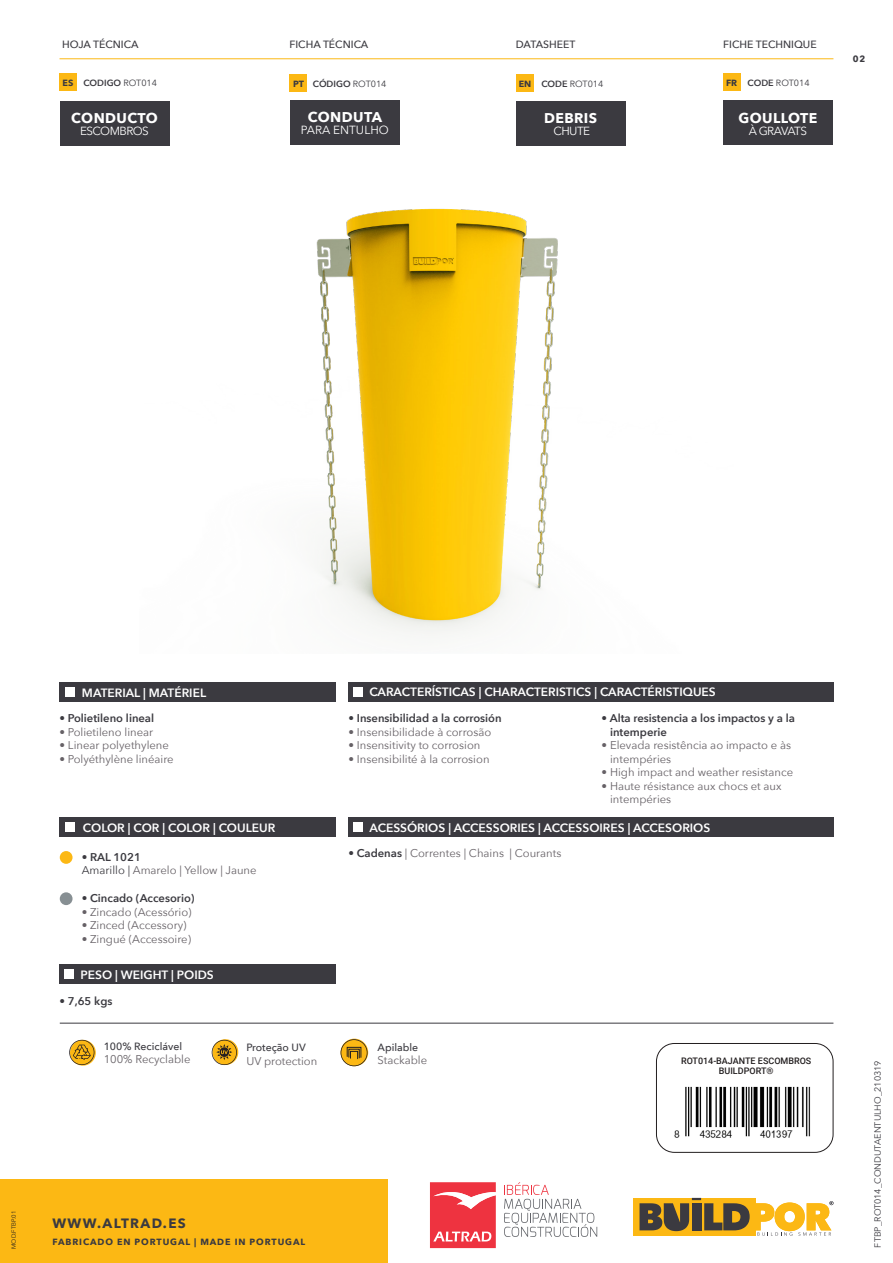
<style>
.page{position:relative;width:893px;height:1263px;background:#fff}
.page>*{position:absolute;margin:0;border:0;box-sizing:border-box;transform-origin:0 0}
.t1{font:700 14.1px "Avenir Next";letter-spacing:.03em;color:#fff}
.t2{font:700 13.5px "Avenir Next";letter-spacing:.1em;color:#3b3a40}
.t3{font:600 12px "Avenir Next";color:#fff}
.t4{font:11.85px "Avenir Next";color:#fff}
.t5{font:11.7px "Avenir Next";letter-spacing:-.05em;color:#fff}
.t6{font:11.25px/13.5px "Avenir Next";color:#666166}
.t7{font:600 11.25px/13.5px "Avenir Next";color:#3b3a40}
.t8{font:500 10.5px "Avenir Next";color:#3b3a40}
.t9{font:9px "Avenir Next";color:#3b3a40}
.t10{font:700 9px "Avenir Next";letter-spacing:.1em;color:#3b3a40}
.t11{font:500 9px/10.5px "Roboto";color:#231f20;text-align:center}
.t12{font:600 9px "Avenir Next";color:#3b3a40}
.t13{font:6px "Avenir Next";color:#231f20}
.s1{font-weight:700}
.s2{font-weight:400}
.s3{font-weight:600}
.s4{font-weight:600;color:#3b3a40}
.s5{color:#3b3a40}
</style>
<div class="page">
<hr style="left:60px;top:58px;width:773px;height:1px;background:#fcb814">
<img style="left:316px;top:208px;width:242px;height:428px">
<hr style="left:60px;top:1023px;width:773px;height:1px;background:#3b3a40">
<div style="left:348px;top:817px;width:485px;height:19px;background:#3b3a40"></div>
<div style="left:354px;top:822px;width:9px;height:9px;background:#fff"></div>
<div style="left:60px;top:851px;width:13px;height:13px;background:#fcb814;border-radius:50%"></div>
<div style="left:60px;top:892px;width:13px;height:13px;background:#878f93;border-radius:50%"></div>
<div style="left:60px;top:682px;width:276px;height:20px;background:#3b3a40"></div>
<div style="left:65px;top:687px;width:9px;height:9px;background:#fff"></div>
<div style="left:60px;top:817px;width:276px;height:19px;background:#3b3a40"></div>
<div style="left:65px;top:822px;width:9px;height:9px;background:#fff"></div>
<div style="left:348px;top:682px;width:485px;height:19px;background:#3b3a40"></div>
<div style="left:353px;top:687px;width:10px;height:9px;background:#fff"></div>
<svg style="left:70px;top:1040px;width:26px;height:26px"></svg>
<svg style="left:69px;top:1040px;width:25px;height:25px"></svg>
<svg style="left:212px;top:1039px;width:26px;height:26px"></svg>
<svg style="left:212px;top:1040px;width:25px;height:25px"></svg>
<svg style="left:341px;top:1039px;width:27px;height:27px"></svg>
<div style="left:656px;top:1043px;width:177px;height:110px;border:1px solid #231f20;border-radius:18px"></div>
<img style="left:674px;top:1086px;width:137px;height:52px">
<div style="left:0;top:1179px;width:388px;height:84px;background:#fcb814"></div>
<svg style="left:430px;top:1182px;width:66px;height:66px;background:#f0525d"></svg>
<svg style="left:504px;top:1182px;width:93px;height:55px"></svg>
<div style="left:634px;top:1198px;width:122px;height:38px;background:#fcb814"></div>
<svg style="left:639px;top:1198px;width:194px;height:38px"></svg>
<div style="left:60px;top:101px;width:109px;height:44px;background:#3b3a40"></div>
<div style="left:290px;top:74px;width:17px;height:17px;background:#fcb814"></div>
<div style="left:517px;top:74px;width:17px;height:17px;background:#fcb814"></div>
<div style="left:723px;top:74px;width:17px;height:17px;background:#fcb814"></div>
<div style="left:60px;top:74px;width:17px;height:17px;background:#fcb814"></div>
<div style="left:290px;top:100px;width:110px;height:45px;background:#3b3a40"></div>
<div style="left:723px;top:100px;width:110px;height:45px;background:#3b3a40"></div>
<div style="left:516px;top:101px;width:109px;height:44px;background:#3b3a40"></div>
<div style="left:60px;top:964px;width:276px;height:20px;background:#3b3a40"></div>
<div style="left:65px;top:969px;width:9px;height:9px;background:#fff"></div>
<p class="t8" style="left:62px;top:35px;width:78px">HOJA TÉCNICA</p>
<p class="t8" style="left:289px;top:35px;width:80px">FICHA TÉCNICA</p>
<p class="t8" style="left:516px;top:35px;width:61px">DATASHEET</p>
<p class="t8" style="left:723px;top:35px;width:95px">FICHE TECHNIQUE</p>
<p class="t12" style="left:63px;top:75px;width:96px"><span class="s1">ES</span> CODIGO <span class="s2">ROT014</span></p>
<p class="t12" style="left:293px;top:76px;width:95px"><span class="s1">PT</span> CÓDIGO <span class="s2">ROT014</span></p>
<p class="t9" style="left:519px;top:76px;width:86px"><span class="s1">EN</span> <span class="s3">CODE</span> ROT014</p>
<p class="t9" style="left:726px;top:75px;width:85px"><span class="s1">FR</span> <span class="s3">CODE</span> ROT014</p>
<p class="t1" style="left:308px;top:105px;width:76px">CONDUTA</p>
<p class="t4" style="left:301px;top:120px;width:90px">PARA ENTULHO</p>
<p class="t1" style="left:738px;top:106px;width:80px">GOULLOTE</p>
<p class="t5" style="left:749px;top:121px;width:60px">À GRAVATS</p>
<p class="t1" style="left:71px;top:106px;width:88px">CONDUCTO</p>
<p class="t5" style="left:80px;top:121px;width:70px">ESCOMBROS</p>
<p class="t1" style="left:544px;top:106px;width:55px">DEBRIS</p>
<p class="t5" style="left:553px;top:121px;width:38px">CHUTE</p>
<p class="t10" style="left:853px;top:51px;width:14px">02</p>
<p class="t3" style="left:82px;top:682px;width:126px">MATERIAL | MATÉRIEL</p>
<p class="t3" style="left:369px;top:682px;width:348px">CARACTERÍSTICAS | CHARACTERISTICS | CARACTÉRISTIQUES</p>
<p class="t7" style="left:60px;top:711px;width:96px">• Polietileno lineal</p>
<p class="t6" style="left:60px;top:725px;width:95px">• Polietileno linear</p>
<p class="t6" style="left:60px;top:738px;width:111px">• Linear polyethylene</p>
<p class="t6" style="left:60px;top:752px;width:116px">• Polyéthylène linéaire</p>
<p class="t7" style="left:348px;top:711px;width:155px">• Insensibilidad a la corrosión</p>
<p class="t6" style="left:348px;top:725px;width:144px">• Insensibilidade à corrosão</p>
<p class="t6" style="left:348px;top:738px;width:133px">• Insensitivity to corrosion</p>
<p class="t6" style="left:348px;top:752px;width:143px">• Insensibilité à la corrosion</p>
<p class="t7" style="left:610px;top:711px;width:186px;text-indent:-9px">• Alta resistencia a los impactos y a la intemperie</p>
<p class="t6" style="left:610px;top:738px;width:182px;text-indent:-9px">• Elevada resistência ao impacto e às intempéries</p>
<p class="t6" style="left:602px;top:765px;width:193px">• High impact and weather resistance</p>
<p class="t6" style="left:610px;top:779px;width:173px;text-indent:-9px">• Haute résistance aux chocs et aux intempéries</p>
<p class="t3" style="left:83px;top:817px;width:194px">COLOR | COR | COLOR | COULEUR</p>
<p class="t3" style="left:369px;top:817px;width:342px">ACESSÓRIOS | ACCESSORIES | ACCESSOIRES | ACCESORIOS</p>
<p class="t6" style="left:82px;top:850px;width:176px"><span class="s4">• RAL 1021<br></span><span class="s5">Amarillo |</span> Amarelo | Yellow | Jaune</p>
<p class="t7" style="left:82px;top:891px;width:114px">• Cincado (Accesorio)</p>
<p class="t6" style="left:82px;top:904px;width:111px">• Zincado (Acessório)</p>
<p class="t6" style="left:82px;top:918px;width:106px">• Zinced (Accessory)</p>
<p class="t6" style="left:82px;top:931px;width:111px">• Zingué (Accessoire)</p>
<p class="t6" style="left:348px;top:846px;width:214px"><span class="s4">• Cadenas</span> | Correntes | Chains | Courants</p>
<p class="t3" style="left:81px;top:964px;width:135px">PESO | WEIGHT | POIDS</p>
<p class="t7" style="left:60px;top:994px;width:54px">• 7,65 kgs</p>
<p class="t8" style="left:104px;top:1037px;width:80px">100% Reciclável</p>
<p class="t6" style="left:104px;top:1052px;width:88px">100% Recyclable</p>
<p class="t8" style="left:246px;top:1039px;width:61px">Proteção UV</p>
<p class="t6" style="left:246px;top:1054px;width:72px">UV protection</p>
<p class="t8" style="left:378px;top:1038px;width:42px">Apilable</p>
<p class="t6" style="left:378px;top:1053px;width:51px">Stackable</p>
<p class="t11" style="left:681px;top:1055px;width:132px">ROT014-BAJANTE ESCOMBROS<br>BUILDPORT®</p>
<p class="t13" style="left:9px;top:1249px;width:39px;rotate:-90deg">MOD.FTBP.01</p>
<p class="t2" style="left:52px;top:1212px;width:135px">WWW.ALTRAD.ES</p>
<p class="t10" style="left:52px;top:1234px;width:254px">FABRICADO EN PORTUGAL | MADE IN PORTUGAL</p>
<p class="t9" style="left:870px;top:1247px;width:188px;rotate:-90deg">FTBP_ROT014_CONDUTAENTULHO_210319</p>
</div>
